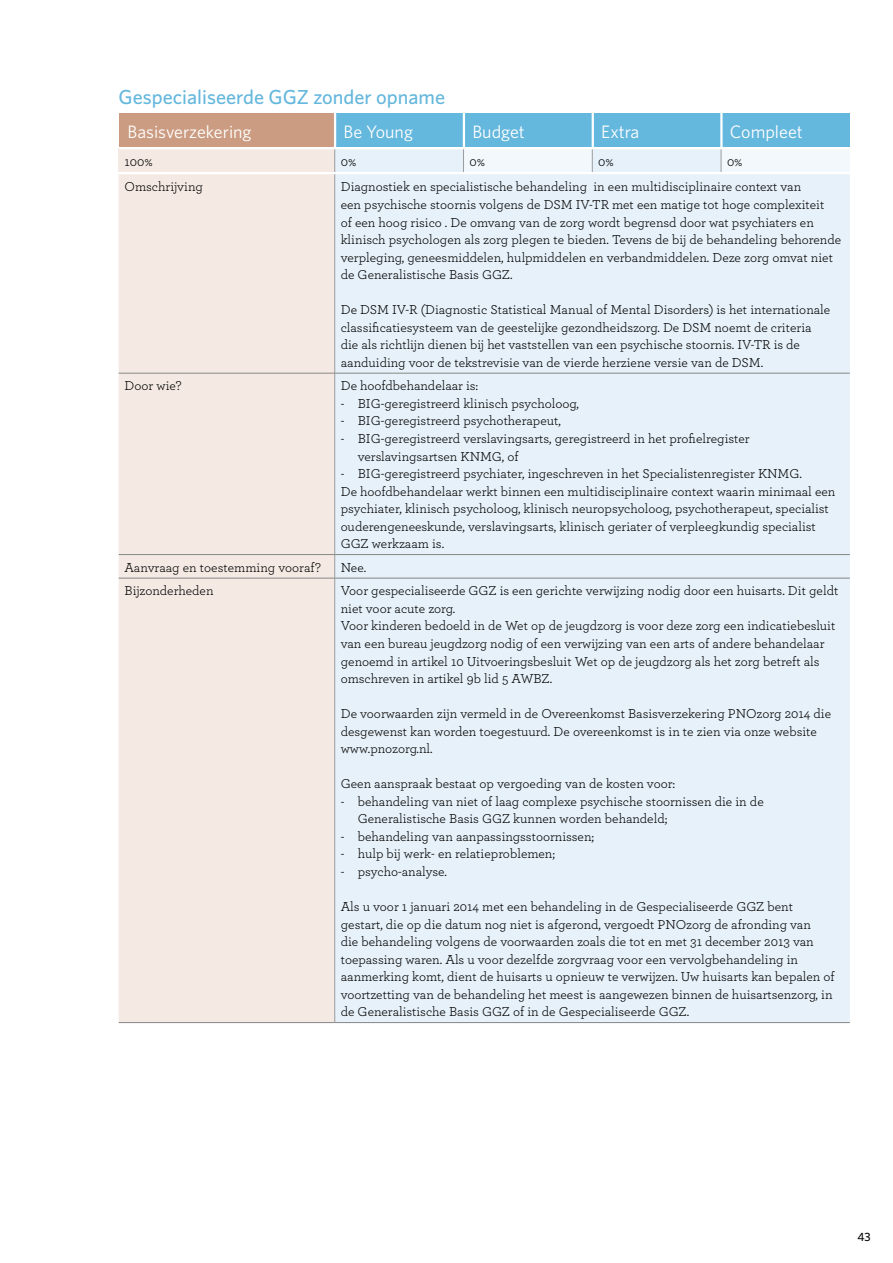
<style>
.page{position:relative;width:893px;height:1263px;background:#fff}
.page>*{position:absolute;margin:0;border:0;box-sizing:border-box;transform-origin:0 0}
.t1{font:500 20.25px "Whitney";color:#64b7dd}
.t2{font:18px "Whitney";color:#fff}
.t3{font:13.5px/17.5px "Archer";color:#000}
.t4{font:500 12px "Whitney";color:#000}
</style>
<div class="page">
<div style="left:119px;top:174px;width:215px;height:848px;background:#f4eae3"></div>
<div style="left:335px;top:174px;width:515px;height:848px;background:#e6f1f9"></div>
<hr style="left:334px;top:174px;width:1px;height:199px;background:#9c9c9d">
<hr style="left:334px;top:373px;width:1px;height:181px;background:#9c9c9d">
<svg style="left:334px;top:555px;width:1px;height:23px"></svg>
<hr style="left:334px;top:578px;width:1px;height:444px;background:#9c9c9d">
<hr style="left:119px;top:373px;width:216px;height:1px;background:#868786">
<hr style="left:119px;top:554px;width:216px;height:1px;background:#868786">
<hr style="left:119px;top:578px;width:216px;height:1px;background:#868786">
<hr style="left:119px;top:1022px;width:216px;height:1px;background:#868786">
<hr style="left:335px;top:373px;width:515px;height:1px;background:#868786">
<hr style="left:335px;top:554px;width:515px;height:1px;background:#868786">
<hr style="left:335px;top:578px;width:515px;height:1px;background:#868786">
<hr style="left:335px;top:1022px;width:515px;height:1px;background:#868786">
<div style="left:119px;top:114px;width:216px;height:33px;background:#cb9c82"></div>
<div style="left:335px;top:114px;width:129px;height:33px;background:#64b7dd"></div>
<div style="left:119px;top:148px;width:216px;height:24px;background:#f4eae3"></div>
<div style="left:334px;top:149px;width:516px;height:23px;background:#eef5fa"></div>
<div style="left:464px;top:114px;width:129px;height:33px;background:#64b7dd"></div>
<div style="left:593px;top:114px;width:128px;height:33px;background:#64b7dd"></div>
<div style="left:721px;top:114px;width:129px;height:33px;background:#64b7dd"></div>
<hr style="left:119px;top:147px;width:731px;height:2px;background:#fff">
<hr style="left:334px;top:113px;width:2px;height:35px;background:#fff">
<hr style="left:463px;top:113px;width:2px;height:35px;background:#fff">
<hr style="left:592px;top:113px;width:2px;height:35px;background:#fff">
<hr style="left:720px;top:113px;width:3px;height:35px;background:#fff">
<h1 class="t1" style="left:119px;top:85px;width:328px">Gespecialiseerde GGZ zonder opname</h1>
<h2 class="t2" style="left:128px;top:120px;width:126px">Basisverzekering</h2>
<h2 class="t2" style="left:344px;top:120px;width:71px">Be Young</h2>
<p class="t3" style="left:125px;top:152px;width:30px">100%</p>
<p class="t3" style="left:341px;top:152px;width:17px">0%</p>
<p class="t3" style="left:469px;top:152px;width:17px">0%</p>
<p class="t3" style="left:598px;top:152px;width:17px">0%</p>
<p class="t3" style="left:727px;top:152px;width:17px">0%</p>
<h2 class="t2" style="left:472px;top:120px;width:54px">Budget</h2>
<h2 class="t2" style="left:601px;top:120px;width:40px">Extra</h2>
<h2 class="t2" style="left:730px;top:120px;width:74px">Compleet</h2>
<p class="t3" style="left:125px;top:178px;width:80px">Omschrijving</p>
<p class="t3" style="left:341px;top:178px;width:502px">Diagnostiek en specialistische behandeling in een multidisciplinaire context van<br>een psychische stoornis volgens de DSM IV-TR met een matige tot hoge complexiteit<br>of een hoog risico . De omvang van de zorg wordt begrensd door wat psychiaters en klinisch psychologen als zorg plegen te bieden. Tevens de bij de behandeling behorende verpleging, geneesmiddelen, hulpmiddelen en verbandmiddelen. Deze zorg omvat niet de Generalistische Basis GGZ.</p>
<p class="t3" style="left:341px;top:301px;width:491px">De DSM IV-R (Diagnostic Statistical Manual of Mental Disorders) is het internationale classificatiesysteem van de geestelijke gezondheidszorg. De DSM noemt de criteria die als richtlijn dienen bij het vaststellen van een psychische stoornis. IV-TR is de aanduiding voor de tekstrevisie van de vierde herziene versie van de DSM.</p>
<p class="t3" style="left:125px;top:377px;width:59px">Door wie?</p>
<p class="t3" style="left:341px;top:377px;width:139px">De hoofdbehandelaar is:</p>
<p class="t3" style="left:341px;top:394px;width:240px">- BIG-geregistreerd klinisch psycholoog,</p>
<p class="t3" style="left:341px;top:412px;width:222px">- BIG-geregistreerd psychotherapeut,</p>
<p class="t3" style="left:358px;top:429px;width:393px;text-indent:-17px">- BIG-geregistreerd verslavingsarts, geregistreerd in het profielregister verslavingsartsen KNMG, of</p>
<p class="t3" style="left:341px;top:464px;width:496px">- BIG-geregistreerd psychiater, ingeschreven in het Specialistenregister KNMG.<br>De hoofdbehandelaar werkt binnen een multidisciplinaire context waarin minimaal een psychiater, klinisch psycholoog, klinisch neuropsycholoog, psychotherapeut, specialist ouderengeneeskunde, verslavingsarts, klinisch geriater of verpleegkundig specialist GGZ werkzaam is.</p>
<p class="t3" style="left:125px;top:558px;width:198px">Aanvraag en toestemming vooraf?</p>
<p class="t3" style="left:341px;top:558px;width:27px">Nee.</p>
<p class="t3" style="left:125px;top:582px;width:91px">Bijzonderheden</p>
<p class="t3" style="left:341px;top:582px;width:499px">Voor gespecialiseerde GGZ is een gerichte verwijzing nodig door een huisarts. Dit geldt niet voor acute zorg.<br>Voor kinderen bedoeld in de Wet op de jeugdzorg is voor deze zorg een indicatiebesluit van een bureau jeugdzorg nodig of een verwijzing van een arts of andere behandelaar genoemd in artikel 10 Uitvoeringsbesluit Wet op de jeugdzorg als het zorg betreft als omschreven in artikel 9b lid 5 AWBZ.</p>
<p class="t3" style="left:341px;top:704px;width:492px">De voorwaarden zijn vermeld in de Overeenkomst Basisverzekering PNOzorg 2014 die desgewenst kan worden toegestuurd. De overeenkomst is in te zien via onze website www.pnozorg.nl.</p>
<p class="t3" style="left:341px;top:775px;width:336px">Geen aanspraak bestaat op vergoeding van de kosten voor:</p>
<p class="t3" style="left:358px;top:792px;width:407px;text-indent:-17px">- behandeling van niet of laag complexe psychische stoornissen die in de<br>Generalistische Basis GGZ kunnen worden behandeld;</p>
<p class="t3" style="left:341px;top:827px;width:255px">- behandeling van aanpassingsstoornissen;</p>
<p class="t3" style="left:341px;top:845px;width:216px">- hulp bij werk- en relatieproblemen;</p>
<p class="t3" style="left:341px;top:862px;width:108px">- psycho-analyse.</p>
<p class="t3" style="left:341px;top:897px;width:496px">Als u voor 1 januari 2014 met een behandeling in de Gespecialiseerde GGZ bent gestart, die op die datum nog niet is afgerond, vergoedt PNOzorg de afronding van<br>die behandeling volgens de voorwaarden zoals die tot en met 31 december 2013 van toepassing waren. Als u voor dezelfde zorgvraag voor een vervolgbehandeling in aanmerking komt, dient de huisarts u opnieuw te verwijzen. Uw huisarts kan bepalen of voortzetting van de behandeling het meest is aangewezen binnen de huisartsenzorg, in de Generalistische Basis GGZ of in de Gespecialiseerde GGZ.</p>
<p class="t4" style="left:857px;top:1229px;width:15px">43</p>
</div>
